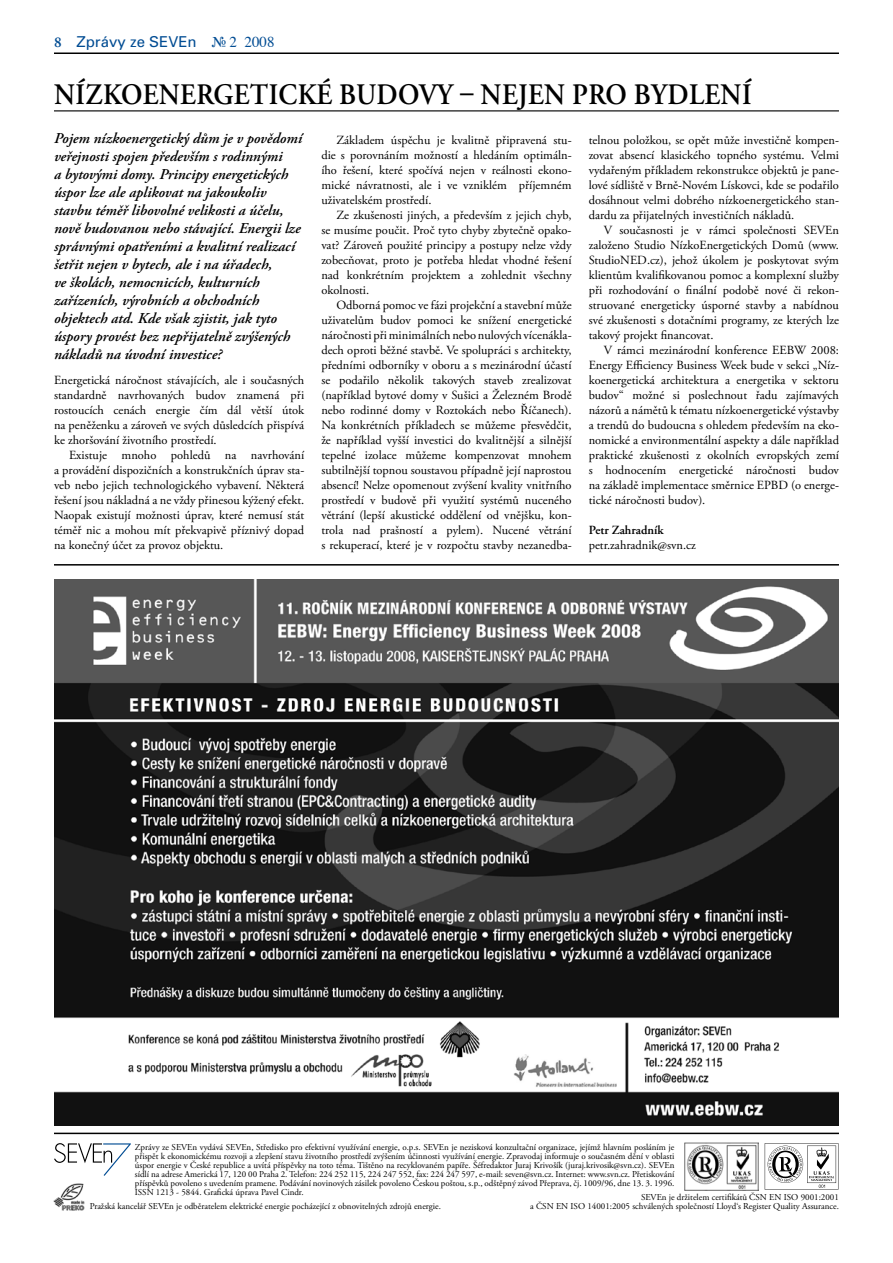
<style>
.page{position:relative;width:893px;height:1263px;background:#fff}
.page>*{position:absolute;margin:0;border:0;box-sizing:border-box;transform-origin:0 0}
.t1{font:600 29.7px "Adobe Garamond Pro";letter-spacing:.015em;color:#000;scale:.91 1}
.t2{font:italic 600 15px/18px "Adobe Garamond Pro";color:#000}
.t3{font:15px "Univers CE";color:#004c93}
.t4{font:12.45px/15px "Adobe Garamond Pro";color:#000;text-align:justify}
.t5{font:600 12.45px "Adobe Garamond Pro";color:#000}
.t6{font:9px/9px "Adobe Garamond Pro";color:#000;text-align:justify}
.s1{font-family:"Adobe Garamond Pro";font-weight:600}
.s2{font-family:"Times"}
</style>
<div class="page">
<hr style="left:54px;top:53px;width:785px;height:1px;background:#000">
<hr style="left:54px;top:1133px;width:785px;height:1px;background:#000">
<hr style="left:54px;top:564px;width:785px;height:2px;background:#000">
<img style="left:53px;top:1183px;width:32px;height:28px">
<svg style="left:54px;top:1143px;width:77px;height:33px"></svg>
<img style="left:684px;top:1142px;width:75px;height:48px">
<svg style="left:765px;top:1143px;width:73px;height:46px"></svg>
<hr style="left:54px;top:110px;width:785px;height:1px;background:#000">
<img style="left:54px;top:579px;width:785px;height:546px">
<p class="t3" style="left:54px;top:33px;width:222px"><span class="s1">8</span> Zprávy ze SEVEn <span class="s2">№ 2 2008</span></p>
<h1 class="t1" style="left:54px;top:77px;width:119px">NÍZKOENER</h1>
<h1 class="t1" style="left:213px;top:77px;width:313px">GETICKÉ BUDOVY – NEJEN</h1>
<h1 class="t1" style="left:572px;top:77px;width:199px">PRO BYDLEN Í</h1>
<p class="t4" style="left:321px;top:133px;width:252px;text-indent:15px">Základem úspěchu je kvalitně připravená stu&shy;die s porovnáním možností a hledáním optimáln&shy;ího řešení, které spočívá nejen v reálnosti ekono&shy;mické návratnosti, ale i ve vzniklém příjemném uživatelském prostředí.</p>
<p class="t4" style="left:321px;top:208px;width:252px;text-indent:15px">Ze zkušenosti jiných, a především z jejich chyb, se musíme poučit. Proč tyto chyby zbytečně opako&shy;vat? Zároveň použité principy a postupy nelze vždy zobecňovat, proto je potřeba hledat vhodné řešení nad konkrétním projektem a zohlednit všechny okolnosti.</p>
<p class="t4" style="left:321px;top:298px;width:252px;text-indent:15px">Odborná pomoc ve fázi projekční a stavební může uživatelům budov pomoci ke snížení energetické náročnosti při minimálních nebo nulových vícenákla&shy;dech oproti běžné stavbě. Ve spolupráci s architekty, předními odborníky v oboru a s mezinárodní účastí se podařilo několik takových staveb zrealizovat (například bytové domy v Sušici a Železném Brodě nebo rodinné domy v Roztokách nebo Říčanech).<br>Na konkrétních příkladech se můžeme přesvědčit, že například vyšší investici do kvalitnější a silnější tepelné izolace můžeme kompenzovat mnohem subtilnější topnou soustavou případně její naprostou absencí! Nelze opomenout zvýšení kvality vnitřního prostředí v budově při využití systémů nuceného větrání (lepší akustické oddělení od vnějšku, kon&shy;trola nad prašností a pylem). Nucené větrání s rekuperací, které je v rozpočtu stavby nezanedba-</p>
<p class="t2" style="left:54px;top:130px;width:250px">Pojem nízkoenergetický dům je v povědomí veřejnosti spojen především s rodinnými<br>a bytovými domy. Principy energetických úspor lze ale aplikovat na jakoukoliv stavbu téměř libovolné velikosti a účelu, nově budovanou nebo stávající. Energii lze správnými opatřeními a kvalitní realizací šetřit nejen v bytech, ale i na úřadech,<br>ve školách, nemocnicích, kulturních zařízeních, výrobních a obchodních objektech atd. Kde však zjistit, jak tyto úspory provést bez nepřijatelně zvýšených nákladů na úvodní investice?</p>
<p class="t4" style="left:54px;top:373px;width:252px">Energetická náročnost stávajících, ale i současných standardně navrhovaných budov znamená při rostoucích cenách energie čím dál větší útok na peněženku a zároveň ve svých důsledcích přispívá ke zhoršování životního prostředí.</p>
<p class="t4" style="left:54px;top:448px;width:252px;text-indent:15px">Existuje mnoho pohledů na navrhování a provádění dispozičních a konstrukčních úprav sta&shy;veb nebo jejich technologického vybavení. Některá řešení jsou nákladná a ne vždy přinesou kýžený efekt.<br>Naopak existují možnosti úprav, které nemusí stát téměř nic a mohou mít překvapivě příznivý dopad na konečný účet za provoz objektu.</p>
<p class="t4" style="left:589px;top:133px;width:252px">telnou položkou, se opět může investičně kompen&shy;zovat absencí klasického topného systému. Velmi vydařeným příkladem rekonstrukce objektů je pane&shy;lové sídliště v Brně-Novém Lískovci, kde se podařilo dosáhnout velmi dobrého nízkoenergetického stan&shy;dardu za přijatelných investičních nákladů.</p>
<p class="t4" style="left:589px;top:223px;width:252px;text-indent:15px">V současnosti je v rámci společnosti SEVEn založeno Studio NízkoEnergetických Domů (www.<br>StudioNED.cz), jehož úkolem je poskytovat svým klientům kvalifikovanou pomoc a komplexní služby při rozhodování o finální podobě nové či rekon&shy;struované energeticky úsporné stavby a nabídnou své zkušenosti s dotačními programy, ze kterých lze takový projekt financovat.</p>
<p class="t4" style="left:589px;top:343px;width:252px;text-indent:15px">V rámci mezinárodní konference EEBW 2008:<br>Energy Efficiency Business Week bude v sekci „Níz&shy;koenergetická architektura a energetika v sektoru budov“ možné si poslechnout řadu zajímavých názorů a námětů k tématu nízkoenergetické výstavby a trendů do budoucna s ohledem především na eko&shy;nomické a environmentální aspekty a dále například praktické zkušenosti z okolních evropských zemí s hodnocením energetické náročnosti budov na základě implementace směrnice EPBD (o energe&shy;tické náročnosti budov).</p>
<p class="t5" style="left:589px;top:523px;width:77px">PETR ZAHRADNÍK</p>
<p class="t4" style="left:589px;top:538px;width:109px">petr.zahradnik@svn.cz</p>
<p class="t6" style="left:135px;top:1142px;width:541px">Zprávy ze SEVEn vydává SEVEn, Středisko pro efektivní využívání energie, o.p.s. SEVEn je nezisková konzultační organizace, jejímž hlavním posláním je přispět k ekonomickému rozvoji a zlepšení stavu životního prostředí zvýšením účinnosti využívání energie. Zpravodaj informuje o současném dění v oblasti úspor energie v České republice a uvítá příspěvky na toto téma. Tištěno na recyklovaném papíře. Šéfredaktor Juraj Krivošík (juraj.krivosik@svn.cz). SEVEn sídlí na adrese Americká 17, 120 00 Praha 2. Telefon: 224 252 115, 224 247 552, fax: 224 247 597, e-mail: seven@svn.cz. Internet: www.svn.cz. Přetiskování příspěvků povoleno s uvedením pramene. Podávání novinových zásilek povoleno Českou poštou, s.p., odštěpný závod Přeprava, čj. 1009/96, dne 13. 3. 1996.<br>ISSN 1213 - 5844. Grafická úprava Pavel Cindr.</p>
<p class="t6" style="left:90px;top:1202px;width:353px">Pražská kancelář SEVEn je odběratelem elektrické energie pocházející z obnovitelných zdrojů energie.</p>
<p class="t6" style="left:530px;top:1193px;width:310px;text-align:right">SEVEn je držitelem certifikátů ČSN EN ISO 9001:2001<br>a ČSN EN ISO 14001:2005 schválených společností Lloyd‘s Register Quality Assurance.</p>
</div>
